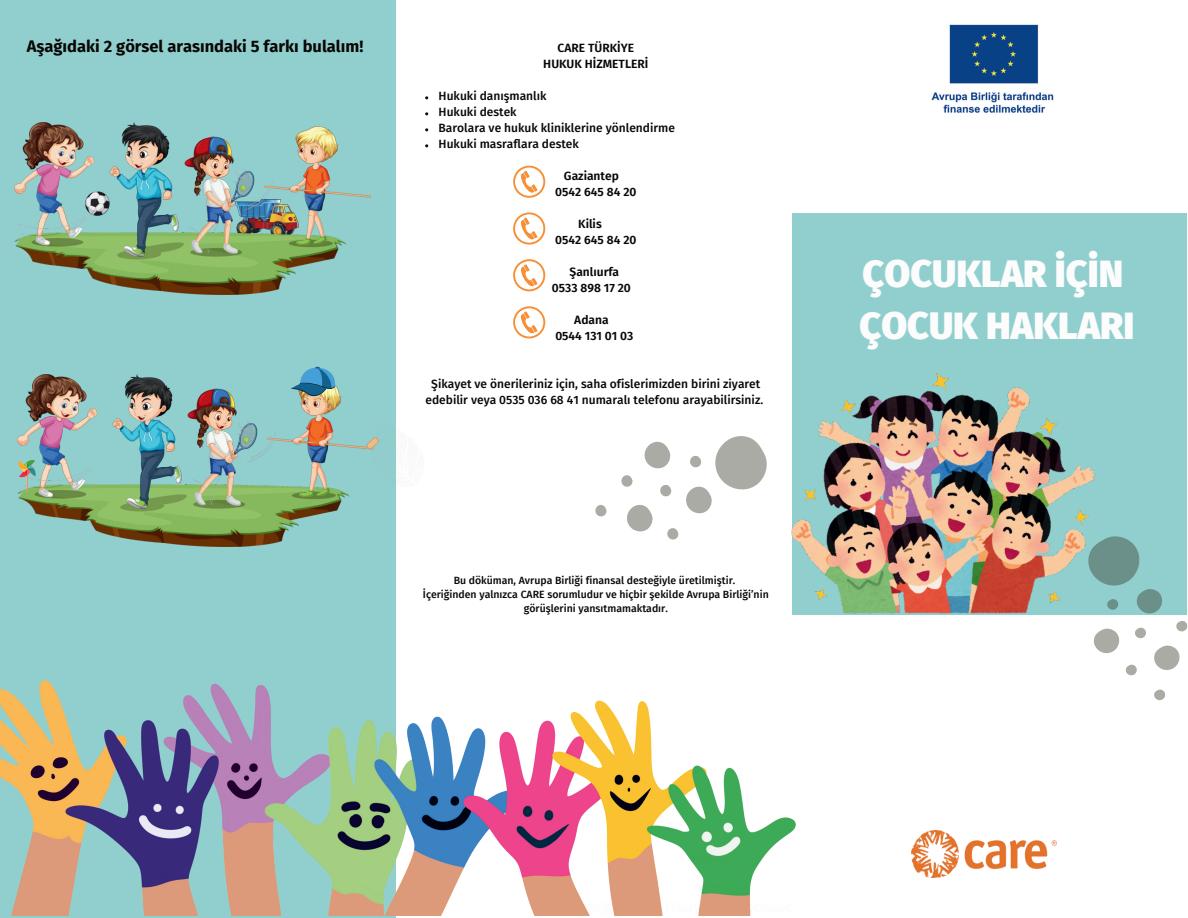
<style>
.page{position:relative;width:1188px;height:918px;background:#fff}
.page>*{position:absolute;margin:0;border:0;box-sizing:border-box;transform-origin:0 0}
.t1{font:900 37.5px/51.8px "Fira Sans";color:#fcfcfc}
.t2{font:700 16.5px "Fira Sans";color:#080704}
.t3{font:500 12px/16px "Fira Sans";color:#080704}
.t4{font:600 12px/16px "Fira Sans";color:#080704;text-align:center}
.t5{font:500 10.5px/14px "Fira Sans";color:#080704;text-align:center}
</style>
<div class="page">
<div style="left:0;top:0;width:396px;height:918px;background:#91cfcf"></div>
<svg style="left:595px;top:436px;width:172px;height:104px"></svg>
<img style="left:931px;top:24px;width:123px;height:89px">
<img style="left:911px;top:831px;width:145px;height:47px">
<svg style="left:513px;top:166px;width:32px;height:32px"></svg>
<svg style="left:513px;top:306px;width:32px;height:32px"></svg>
<svg style="left:513px;top:212px;width:32px;height:33px"></svg>
<svg style="left:513px;top:259px;width:32px;height:32px"></svg>
<div style="left:792px;top:213px;width:395px;height:402px;background:#91cfcf"></div>
<svg style="left:1093px;top:536px;width:94px;height:164px"></svg>
<img style="left:792px;top:374px;width:304px;height:240px">
<img style="left:0;top:681px;width:795px;height:235px">
<img style="left:18px;top:374px;width:348px;height:172px">
<svg style="left:291px;top:367px;width:45px;height:33px"></svg>
<div style="left:82px;top:433px;width:39px;height:39px;background:#91cfcf;border-radius:50%"></div>
<img style="left:15px;top:122px;width:355px;height:172px">
<svg style="left:366px;top:437px;width:13px;height:13px"></svg>
<svg style="left:18px;top:459px;width:19px;height:33px"></svg>
<h2 class="t2" style="left:27px;top:32px;width:338px">Aşağıdaki 2 görsel arasındaki 5 farkı bulalım!</h2>
<p class="t4" style="left:543px;top:39px;width:107px">CARE TÜRKİYE<br>HUKUK HİZMETLERİ</p>
<p class="t3" style="left:439px;top:88px;width:238px">Hukuki danışmanlık<br>Hukuki destek<br>Barolara ve hukuk kliniklerine yönlendirme<br>Hukuki masraflara destek</p>
<p class="t4" style="left:555px;top:167px;width:83px;text-align:left;text-indent:9px">Gaziantep<br>0542 645 84 20</p>
<p class="t4" style="left:555px;top:215px;width:83px;text-align:left;text-indent:23px">Kilis<br>0542 645 84 20</p>
<p class="t4" style="left:552px;top:263px;width:80px">Şanlıurfa<br>0533 898 17 20</p>
<p class="t4" style="left:555px;top:311px;width:80px">Adana<br>0544 131 01 03</p>
<p class="t3" style="left:425px;top:376px;width:339px;text-align:center">Şikayet ve önerileriniz için, saha ofislerimizden birini ziyaret edebilir veya 0535 036 68 41 numaralı telefonu arayabilirsiniz.</p>
<p class="t5" style="left:423px;top:572px;width:347px">Bu döküman, Avrupa Birliği finansal desteğiyle üretilmiştir.<br>İçeriğinden yalnızca CARE sorumludur ve hiçbir şekilde Avrupa Birliği’nin görüşlerini yansıtmamaktadır.</p>
<h1 class="t1" style="left:859px;top:245px;width:277px">ÇOCUKLAR İÇİN<br>ÇOCUK HAKLARI</h1>
</div>
